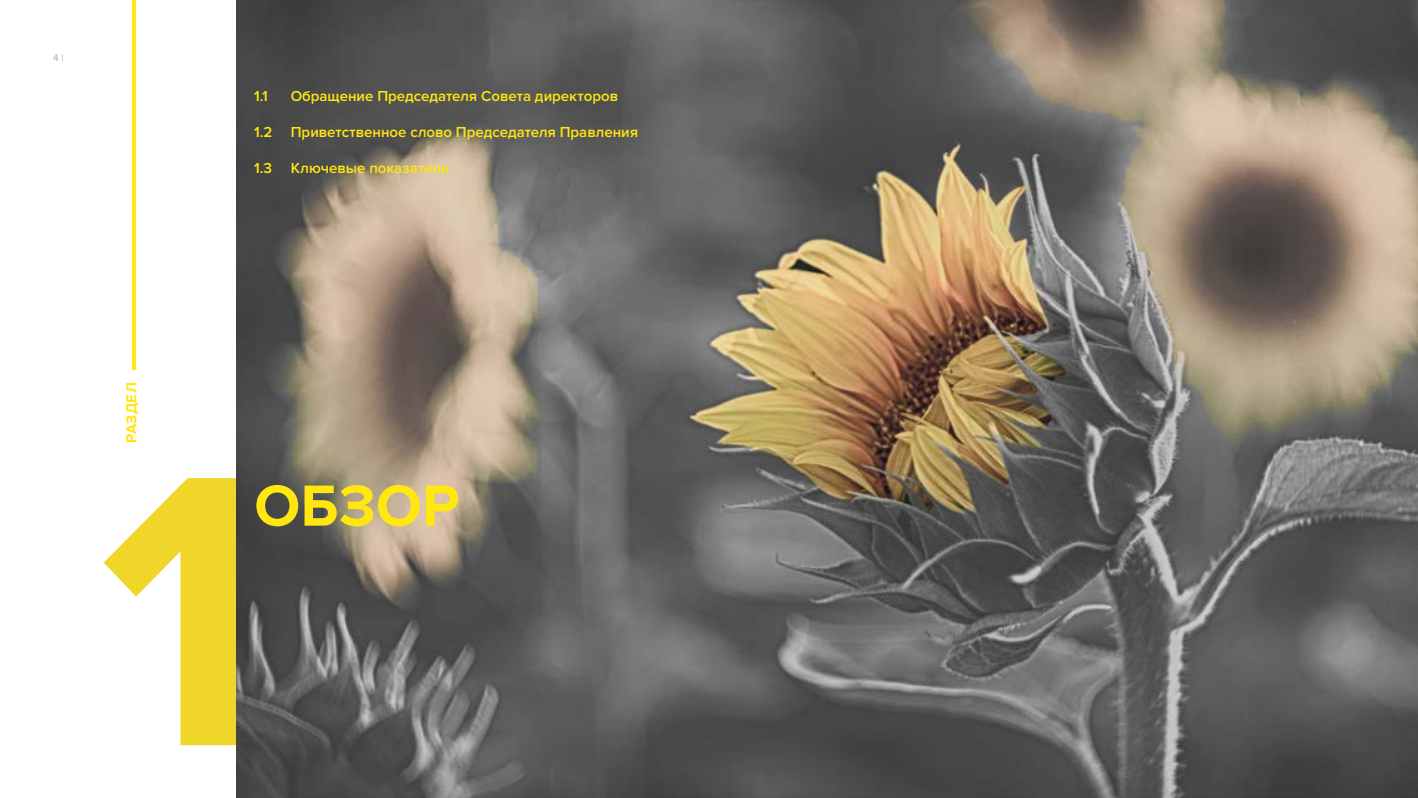
<style>
.page{position:relative;width:1418px;height:798px;background:#fff}
.page>*{position:absolute;margin:0;border:0;box-sizing:border-box;transform-origin:0 0}
.t1{font:700 400px "Proxima Nova";color:#f0d629}
.t2{font:700 60px "Proxima Nova";letter-spacing:.005em;color:#ffe70f}
.t3{font:600 15px "Proxima Nova";color:#ffe70f}
.t4{font:700 15px "Proxima Nova";letter-spacing:.02em;color:#ffe70f}
.t5{font:10px "Proxima Nova";color:#a8a8a7}
</style>
<div class="page">
<img style="left:236px;top:0;width:1181px;height:797px">
<hr style="left:132px;top:0;width:4px;height:370px;background:#ffe70f">
<p class="t5" style="left:53px;top:52px;width:12px">4 |</p>
<p class="t3" style="left:254px;top:87px;width:15px">1.1</p>
<p class="t3" style="left:254px;top:123px;width:20px">1.2</p>
<p class="t3" style="left:254px;top:159px;width:19px">1.3</p>
<p class="t3" style="left:291px;top:87px;width:329px">Обращение Председателя Совета директоров</p>
<p class="t3" style="left:291px;top:123px;width:349px">Приветственное слово Председателя Правления</p>
<p class="t3" style="left:291px;top:159px;width:160px">Ключевые показатели</p>
<p class="t4" style="left:123px;top:443px;width:62px;rotate:-90deg">РАЗДЕЛ</p>
<h1 class="t1" style="left:99px;top:381px;width:166px">1</h1>
<h2 class="t2" style="left:254px;top:471px;width:207px">ОБЗОР</h2>
</div>
